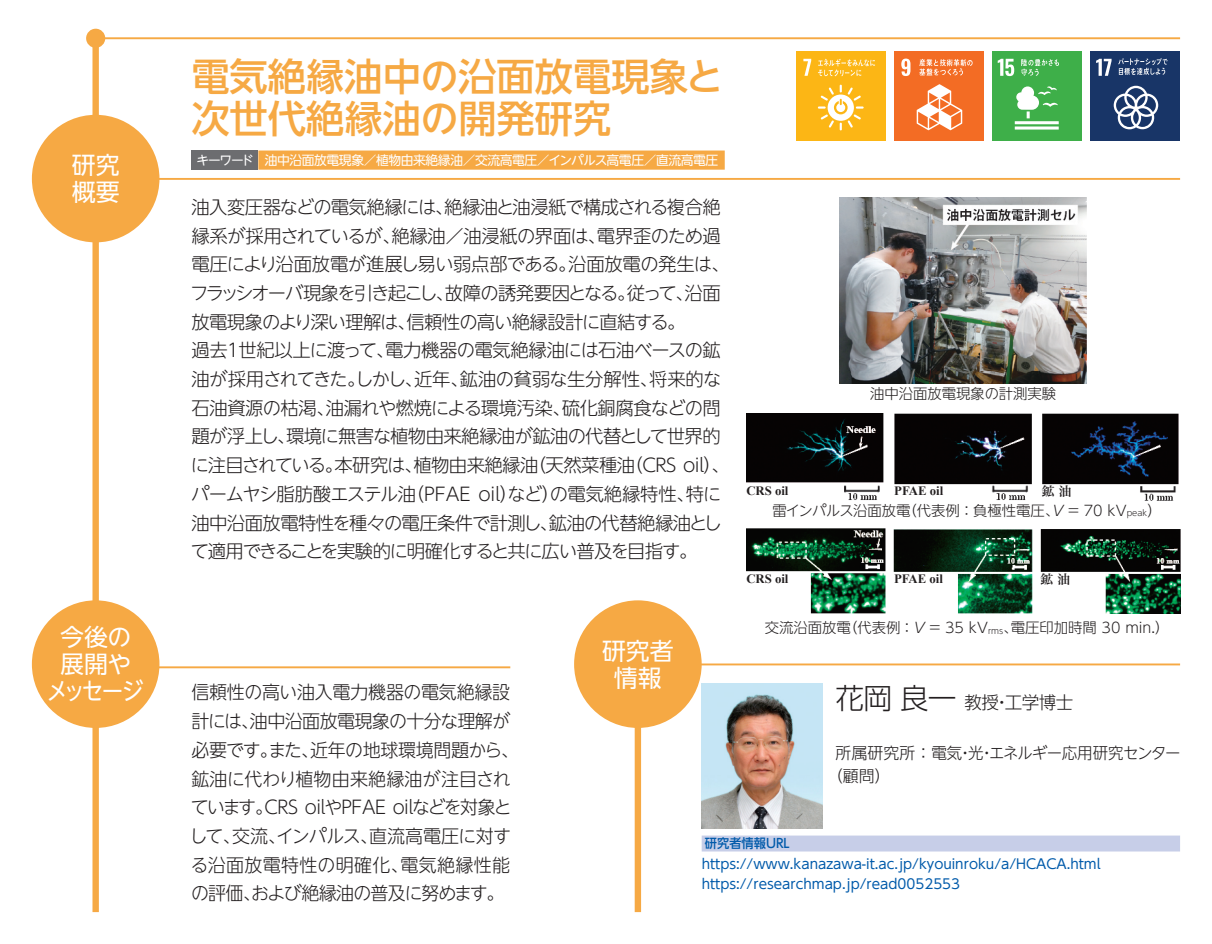
<style>
.page{position:relative;width:1212px;height:944px;background:#fff}
.page>*{position:absolute;margin:0;border:0;box-sizing:border-box;transform-origin:0 0}
.t1{font:500 38.25px/41.4px "UD Shin Go NT Pr 6 N";color:#f6a944}
.t2{font:300 28.8px "UD Shin Go NT Pr 6 N";color:#231f20}
.t3{font:23.85px/27px "UD Shin Go NT Pr 6 N";letter-spacing:-.045em;color:#fff;text-align:center}
.t4{font:23.85px/27px "UD Shin Go NT Pr 6 N";color:#fff}
.t5{font:300 18.22px/28.8px "UD Shin Go NT Pr 6 N";letter-spacing:-.03em;color:#231f20}
.t6{font:300 18.22px/28.8px "UD Shin Go NT Pr 6 N";letter-spacing:-.07em;color:#231f20}
.t7{font:300 18.22px "UD Shin Go NT Pr 6 N";letter-spacing:-.01em;color:#231f20}
.t8{font:300 18.22px "UD Shin Go NT Pr 6 N";letter-spacing:-.09em;color:#231f20}
.t9{font:300 18.22px "UD Shin Go NT Pr 6 N";letter-spacing:.005em;color:#231f20}
.t10{font:300 18.22px "UD Shin Go NT Pr 6 N";letter-spacing:-.08em;color:#231f20}
.t11{font:300 18.22px "UD Shin Go NT Pr 6 N";color:#231f20}
.t12{font:300 17.55px "UD Shin Go NT Pr 6 N";letter-spacing:-.03em;color:#231f20}
.t13{font:300 15.97px "UD Shin Go NT Pr 6 N";color:#231f20}
.t14{font:300 14.4px "UD Shin Go NT Pr 6 N";color:#231f20}
.t15{font:300 14.4px "UD Shin Go NT Pr 6 N";letter-spacing:-.045em;color:#231f20}
.t16{font:13.5px/20px "UD Shin Go NT Pr 6 N";color:#015aaa}
.t17{font:12.83px "UD Shin Go NT Pr 6 N";letter-spacing:-.03em;color:#fff}
.t18{font:700 12.83px "Times New Roman";color:#231f20}
.t19{font:500 12.83px "UD Shin Go NT Pr 6 N";color:#015aaa;scale:.96 1}
.t20{font:12.83px "Hira Min Pro N W6";color:#231f20}
.t21{font:300 8.33px "UD Shin Go NT Pr 6 N";color:#231f20}
.s1{font-size:14.4px}
</style>
<div class="page">
<div style="left:92px;top:32px;width:7px;height:880px;background:#f6a944"></div>
<hr style="left:96px;top:37px;width:1084px;height:2px;background:#f6a944">
<div style="left:86px;top:29px;width:19px;height:19px;background:#f6a944;border-radius:50%"></div>
<div style="left:635px;top:606px;width:6px;height:306px;background:#f6a944"></div>
<hr style="left:96px;top:666px;width:414px;height:2px;background:#f6a944">
<hr style="left:638px;top:663px;width:542px;height:2px;background:#f6a944">
<div style="left:35px;top:604px;width:121px;height:121px;background:#f6a944;border-radius:50%"></div>
<div style="left:32px;top:600px;width:127px;height:128px;border:6px solid #f6a944;border-radius:50%"></div>
<div style="left:577px;top:604px;width:121px;height:121px;background:#f6a944;border-radius:50%"></div>
<div style="left:574px;top:600px;width:128px;height:128px;border:6px solid #f6a944;border-radius:50%"></div>
<hr style="left:96px;top:178px;width:1084px;height:2px;background:#f6a944">
<div style="left:35px;top:118px;width:121px;height:121px;background:#f6a944;border-radius:50%"></div>
<div style="left:32px;top:115px;width:127px;height:127px;border:6px solid #f6a944;border-radius:50%"></div>
<div style="left:702px;top:836px;width:478px;height:15px;background:#c7cee8"></div>
<img style="left:702px;top:683px;width:121px;height:146px">
<div style="left:796px;top:51px;width:89px;height:89px;background:#fcb615"></div>
<svg style="left:803px;top:59px;width:8px;height:17px"></svg>
<svg style="left:818px;top:85px;width:46px;height:45px"></svg>
<svg style="left:818px;top:59px;width:57px;height:17px"></svg>
<div style="left:894px;top:51px;width:89px;height:89px;background:#f36c24"></div>
<svg style="left:901px;top:59px;width:9px;height:17px"></svg>
<svg style="left:917px;top:84px;width:45px;height:46px"></svg>
<svg style="left:919px;top:59px;width:53px;height:17px"></svg>
<div style="left:992px;top:51px;width:90px;height:89px;background:#3eaf49"></div>
<svg style="left:998px;top:59px;width:16px;height:17px"></svg>
<hr style="left:1015px;top:121px;width:44px;height:3px;background:#fff">
<svg style="left:1015px;top:126px;width:44px;height:4px"></svg>
<svg style="left:1016px;top:86px;width:42px;height:32px"></svg>
<svg style="left:1021px;top:59px;width:38px;height:17px"></svg>
<div style="left:1091px;top:51px;width:89px;height:89px;background:#183567"></div>
<svg style="left:1096px;top:59px;width:15px;height:17px"></svg>
<svg style="left:1114px;top:86px;width:44px;height:43px"></svg>
<svg style="left:1118px;top:58px;width:49px;height:17px"></svg>
<div style="left:258px;top:151px;width:467px;height:19px;background:#f6a944"></div>
<div style="left:191px;top:151px;width:67px;height:19px;background:#6c6d70"></div>
<img style="left:839px;top:198px;width:248px;height:185px">
<img style="left:746px;top:414px;width:434px;height:200px">
<h3 class="t4" style="left:72px;top:151px;width:49px">研究概要</h3>
<h3 class="t3" style="left:46px;top:623px;width:99px">今後の展開やメッセージ</h3>
<h1 class="t1" style="left:191px;top:55px;width:534px">電気絶縁油中の沿面放電現象と次世代絶縁油の開発研究</h1>
<p class="t17" style="left:265px;top:150px;width:455px">油中沿面放電現象／植物由来絶縁油／交流高電圧／インパルス高電圧／直流高電圧</p>
<p class="t17" style="left:197px;top:150px;width:59px">キーワード</p>
<p class="t5" style="left:191px;top:192px;width:531px">油入変圧器などの電気絶縁には絶縁油と油浸紙で構成される複合絶</p>
<p class="t5" style="left:391px;top:192px;width:331px;text-indent:44px">、<br>絶縁油／油浸紙の界面は電界歪のため過</p>
<p class="t10" style="left:191px;top:221px;width:211px">縁系が採用されているが、</p>
<p class="t5" style="left:588px;top:221px;width:20px">、</p>
<p class="t5" style="left:191px;top:249px;width:387px">電圧により沿面放電が進展し易い弱点部である。</p>
<p class="t7" style="left:568px;top:250px;width:163px">沿面放電の発生は、</p>
<p class="t8" style="left:190px;top:278px;width:447px">フラッシオーバ現象を引き起こし故障の誘発要因となる。</p>
<p class="t5" style="left:627px;top:278px;width:95px">従って沿面</p>
<p class="t5" style="left:191px;top:278px;width:496px;text-indent:245px">、<br>放電現象のより深い理解は信頼性の高い絶縁設計に直結する。</p>
<p class="t5" style="left:676px;top:278px;width:20px">、</p>
<p class="t5" style="left:238px;top:307px;width:484px;text-indent:159px">、<br>世紀以上に渡って電力機器の電気絶縁油には石油ベースの鉱</p>
<p class="t5" style="left:191px;top:335px;width:38px">過去</p>
<p class="t5" style="left:224px;top:335px;width:20px">１</p>
<p class="t5" style="left:376px;top:335px;width:20px">、</p>
<p class="t6" style="left:191px;top:364px;width:279px">油が採用されてきたしかし近年、</p>
<p class="t7" style="left:460px;top:364px;width:200px">鉱油の貧弱な生分解性、</p>
<p class="t5" style="left:649px;top:364px;width:74px">将来的な</p>
<p class="t5" style="left:347px;top:364px;width:20px">。</p>
<p class="t5" style="left:405px;top:364px;width:20px">、</p>
<p class="t5" style="left:562px;top:393px;width:161px">硫化銅腐食などの問</p>
<p class="t5" style="left:191px;top:393px;width:531px">石油資源の枯渇、<br>題が浮上し環境に無害な植物由来絶縁油が鉱油の代替として世界的</p>
<p class="t5" style="left:326px;top:393px;width:247px">油漏れや燃焼による環境汚染、</p>
<p class="t5" style="left:277px;top:421px;width:20px">、</p>
<p class="t5" style="left:528px;top:450px;width:109px">（天然菜種油</p>
<p class="t5" style="left:624px;top:450px;width:107px">（CRS oil 、(</p>
<p class="t5" style="left:191px;top:450px;width:349px">に注目されている本研究は植物由来絶縁油</p>
<p class="t5" style="left:325px;top:450px;width:20px">。</p>
<p class="t5" style="left:404px;top:450px;width:20px">、</p>
<p class="t5" style="left:191px;top:479px;width:532px">パームヤシ脂肪酸エステル油<br>油中沿面放電特性を種々の電圧条件で計測し鉱油の代替絶縁油とし</p>
<p class="t7" style="left:406px;top:479px;width:290px">（PFAE oil などの電気絶縁特性、</p>
<p class="t5" style="left:500px;top:479px;width:20px">）</p>
<p class="t5" style="left:542px;top:479px;width:20px">）</p>
<p class="t5" style="left:686px;top:479px;width:37px">特に</p>
<p class="t6" style="left:191px;top:508px;width:508px;text-indent:349px">、<br>て適用できることを実験的に明確化すると共に広い普及を目指す。</p>
<p class="t5" style="left:191px;top:677px;width:320px">信頼性の高い油入電力機器の電気絶縁設計には油中沿面放電現象の十分な理解が</p>
<p class="t5" style="left:191px;top:706px;width:329px;text-indent:50px">、<br>必要ですまた近年の地球環境問題から、</p>
<p class="t5" style="left:260px;top:735px;width:19px">。</p>
<p class="t9" style="left:191px;top:764px;width:321px">鉱油に代わり植物由来絶縁油が注目され</p>
<p class="t5" style="left:265px;top:792px;width:249px">CRS oilやPFAE oilなどを対象と</p>
<p class="t5" style="left:301px;top:735px;width:19px">、</p>
<p class="t5" style="left:191px;top:792px;width:84px">ています。</p>
<h3 class="t4" style="left:602px;top:636px;width:73px;text-align:center">研究者情報</h3>
<p class="t18" style="left:746px;top:482px;width:44px">CRS oil</p>
<p class="t14" style="left:870px;top:382px;width:188px">油中沿面放電現象の計測実験</p>
<p class="t18" style="left:894px;top:482px;width:51px">PFAE oil</p>
<p class="t20" style="left:1042px;top:480px;width:31px">鉱油</p>
<p class="t15" style="left:772px;top:498px;width:139px">雷インパルス沿面放電</p>
<p class="t14" style="left:902px;top:498px;width:202px">（代表例：負極性電圧 V、 = 70</p>
<p class="t14" style="left:1147px;top:498px;width:16px">(</p>
<p class="t21" style="left:1107px;top:506px;width:41px"><span class="s1">kV</span>peak</p>
<p class="t20" style="left:1040px;top:568px;width:31px">鉱油</p>
<p class="t14" style="left:1011px;top:616px;width:160px">電圧印加時間 30 min (.</p>
<p class="t18" style="left:746px;top:570px;width:44px">CRS oil</p>
<p class="t18" style="left:894px;top:570px;width:51px">PFAE oil</p>
<p class="t14" style="left:843px;top:616px;width:122px">（代表例：V = 35</p>
<p class="t14" style="left:765px;top:616px;width:88px">交流沿面放電</p>
<p class="t21" style="left:969px;top:624px;width:36px"><span class="s1">kV</span>rms</p>
<p class="t14" style="left:1003px;top:616px;width:16px">、</p>
<h2 class="t2" style="left:836px;top:674px;width:122px">花岡良一</h2>
<p class="t13" style="left:836px;top:740px;width:346px">所属研究所：電気光エネルギー応用研究センター</p>
<p class="t12" style="left:964px;top:688px;width:110px">教授工学博士</p>
<p class="t12" style="left:993px;top:688px;width:19px">・</p>
<p class="t13" style="left:957px;top:740px;width:38px">・・</p>
<p class="t13" style="left:827px;top:763px;width:65px">（顧問(</p>
<p class="t5" style="left:232px;top:821px;width:147px">交流インパルス、</p>
<p class="t11" style="left:369px;top:821px;width:143px">直流高電圧に対す</p>
<p class="t5" style="left:189px;top:821px;width:53px">して、</p>
<p class="t5" style="left:268px;top:821px;width:19px">、</p>
<p class="t5" style="left:400px;top:850px;width:111px">電気絶縁性能</p>
<p class="t5" style="left:190px;top:850px;width:316px">る沿面放電特性の明確化、<br>の評価および絶縁油の普及に努めます。</p>
<p class="t5" style="left:243px;top:878px;width:19px">、</p>
<p class="t19" style="left:705px;top:833px;width:90px">研究者情報URL</p>
<p class="t16" style="left:702px;top:853px;width:400px">https://www.kanazawa i t- .ac.jp/kyouinroku a/ /HCACA.html https://researchmap.jp/read0052553</p>
</div>
